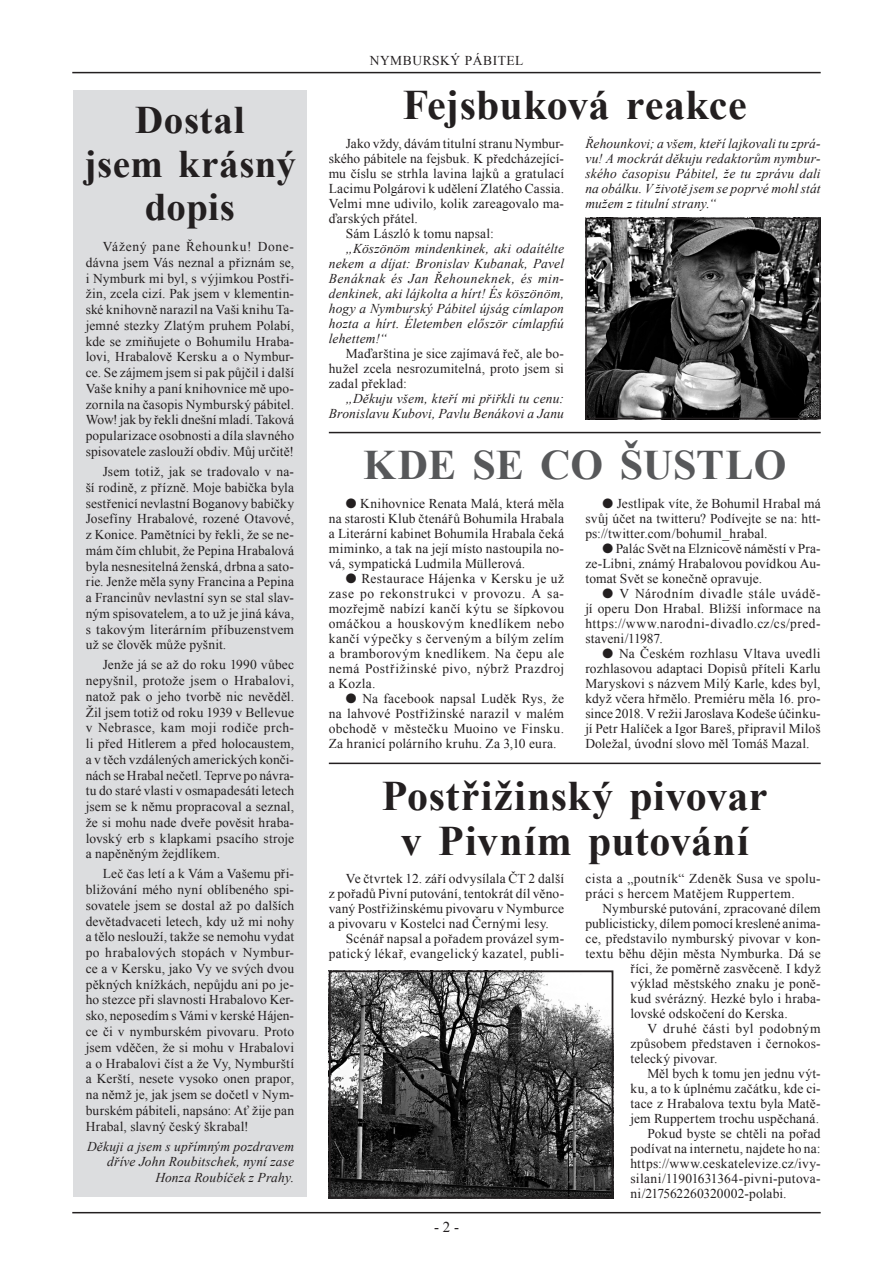
<style>
.page{position:relative;width:893px;height:1263px;background:#fff}
.page>*{position:absolute;margin:0;border:0;box-sizing:border-box;transform-origin:0 0}
.t1{font:700 42px/45px "Times New Roman";letter-spacing:.01em;color:#231f20;text-align:center}
.t2{font:700 42px "Times New Roman";color:#57585a}
.t3{font:700 39px/43.5px "Times New Roman";letter-spacing:.015em;color:#231f20;text-align:center}
.t4{font:15px "Times New Roman";color:#231f20}
.t5{font:13.5px/15.8px "Times New Roman";letter-spacing:.01em;color:#231f20;text-align:justify}
.t6{font:italic 13.5px/15px "Times New Roman";letter-spacing:.01em;color:#231f20;text-align:right}
.t7{font:13.5px/15px "Times New Roman";letter-spacing:.03em;color:#231f20}
.t8{font:13.5px "Times New Roman";letter-spacing:.04em;color:#231f20}
.s1{font-family:"Dixieland Normal"}
</style>
<div class="page">
<hr style="left:72px;top:1212px;width:749px;height:1px;background:#231f20">
<hr style="left:72px;top:72px;width:749px;height:1px;background:#231f20">
<div style="left:73px;top:91px;width:234px;height:1106px;background:#dcdddf"></div>
<img style="left:332px;top:973px;width:278px;height:222px">
<div style="left:329px;top:970px;width:284px;height:228px;border:2px solid #231f20"></div>
<img style="left:587px;top:220px;width:232px;height:197px">
<div style="left:585px;top:218px;width:236px;height:201px;border:1px solid #231f20"></div>
<hr style="left:329px;top:432px;width:492px;height:1px;background:#231f20">
<hr style="left:329px;top:763px;width:492px;height:1px;background:#231f20">
<h2 class="t3" style="left:84px;top:98px;width:213px">Dostal<br>jsem krásný dopis</h2>
<p class="t5" style="left:86px;top:239px;width:210px;text-indent:17px">Vážený pane Řehounku! Done&shy;dávna jsem Vás neznal a přiznám se, i Nymburk mi byl, s výjimkou Postři&shy;žin, zcela cizí. Pak jsem v klementin&shy;ské knihovně narazil na Vaši knihu Ta&shy;jemné stezky Zlatým pruhem Polabí, kde se zmiňujete o Bohumilu Hraba&shy;lovi, Hrabalově Kersku a o Nymbur&shy;ce. Se zájmem jsem si pak půjčil i další Vaše knihy a paní knihovnice mě upo&shy;zornila na časopis Nymburský pábitel.<br>Wow! jak by řekli dnešní mladí. Taková popularizace osobnosti a díla slavného spisovatele zaslouží obdiv. Můj určitě!</p>
<p class="t5" style="left:86px;top:463px;width:210px;text-indent:17px">Jsem totiž, jak se tradovalo v na&shy;ší rodině, z přízně. Moje babička byla sestřenicí nevlastní Boganovy babičky Josefíny Hrabalové, rozené Otavové, z Konice. Pamětníci by řekli, že se ne&shy;mám čím chlubit, že Pepina Hrabalová byla nesnesitelná ženská, drbna a sato&shy;rie. Jenže měla syny Francina a Pepina a Francinův nevlastní syn se stal slav&shy;ným spisovatelem, a to už je jiná káva, s takovým literárním příbuzenstvem už se člověk může pyšnit.</p>
<p class="t5" style="left:86px;top:657px;width:210px;text-indent:17px">Jenže já se až do roku 1990 vůbec nepyšnil, protože jsem o Hrabalovi, natož pak o jeho tvorbě nic nevěděl.<br>Žil jsem totiž od roku 1939 v Bellevue v Nebrasce, kam moji rodiče prch&shy;li před Hitlerem a před holocaustem, a v těch vzdálených amerických konči&shy;nách se Hrabal nečetl. Teprve po návra&shy;tu do staré vlasti v osmapadesáti letech jsem se k němu propracoval a seznal, že si mohu nade dveře pověsit hraba&shy;lovský erb s klapkami psacího stroje a napěněným žejdlíkem.</p>
<p class="t5" style="left:86px;top:866px;width:210px;text-indent:17px">Leč čas letí a k Vám a Vašemu při&shy;bližování mého nyní oblíbeného spi&shy;sovatele jsem se dostal až po dalších devětadvaceti letech, kdy už mi nohy a tělo neslouží, takže se nemohu vydat po hrabalových stopách v Nymbur&shy;ce a v Kersku, jako Vy ve svých dvou pěkných knížkách, nepůjdu ani po je&shy;ho stezce při slavnosti Hrabalovo Ker&shy;sko, neposedím s Vámi v kerské Hájen&shy;ce či v nymburském pivovaru. Proto jsem vděčen, že si mohu v Hrabalovi a o Hrabalovi číst a že Vy, Nymburští a Kerští, nesete vysoko onen prapor, na němž je, jak jsem se dočetl v Nym&shy;burském pábiteli, napsáno: Ať žije pan Hrabal, slavný český škrabal!</p>
<p class="t6" style="left:87px;top:1138px;width:208px;line-height:15.8px">Děkuji a jsem s upřímným pozdravem dříve John Roubitschek, nyní zase<br>Honza Roubíček z Prahy.</p>
<p class="t8" style="left:370px;top:51px;width:155px">NYMBURSKÝ PÁBITEL</p>
<h1 class="t1" style="left:403px;top:81px;width:345px">Fejsbuková reakce</h1>
<p class="t6" style="left:585px;top:135px;width:237px;text-align:justify">Řehounkovi; a všem, kteří lajkovali tu zprá&shy;vu! A mockrát děkuju redaktorům nymbur&shy;ského časopisu Pábitel, že tu zprávu dali na obálku. V životě jsem se poprvé mohl stát mužem z titulní strany.“</p>
<p class="t5" style="left:346px;top:135px;width:220px">Jako vždy, dávám titulní stranu Nymbur-</p>
<p class="t5" style="left:329px;top:150px;width:237px">ského pábitele na fejsbuk. K předcházející-</p>
<p class="t5" style="left:329px;top:165px;width:237px">mu číslu se strhla lavina lajků a gratulací</p>
<p class="t5" style="left:329px;top:180px;width:237px">Lacimu Polgárovi k udělení Zlatého Cassia.</p>
<p class="t5" style="left:329px;top:195px;width:237px">Velmi mne udivilo, kolik zareagovalo ma-</p>
<p class="t5" style="left:329px;top:210px;width:91px">ďarských přátel.</p>
<p class="t5" style="left:346px;top:225px;width:149px">Sám László k tomu napsal:</p>
<p class="t6" style="left:329px;top:240px;width:237px;text-align:justify;text-indent:17px">„Köszönöm mindenkinek, aki odaítélte nekem a díjat: Bronislav Kubanak, Pavel Benáknak és Jan Řehouneknek, és min&shy;denkinek, aki lájkolta a hírt! És köszönöm, hogy a Nymburský Pábitel újság címlapon hozta a hírt. Életemben először címlapfiú lehettem!“</p>
<p class="t5" style="left:329px;top:345px;width:237px;line-height:15px;text-indent:17px">Maďarština je sice zajímavá řeč, ale bo&shy;hužel zcela nesrozumitelná, proto jsem si zadal překlad:</p>
<p class="t6" style="left:329px;top:390px;width:237px">„Děkuju všem, kteří mi přiřkli tu cenu:<br>Bronislavu Kubovi, Pavlu Benákovi a Janu</p>
<h1 class="t2" style="left:363px;top:436px;width:425px">KDE SE CO ŠUSTLO</h1>
<p class="t5" style="left:329px;top:495px;width:237px;line-height:15px;text-indent:17px"><span class="s1">l</span> Knihovnice Renata Malá, která měla na starosti Klub čtenářů Bohumila Hrabala a Literární kabinet Bohumila Hrabala čeká miminko, a tak na její místo nastoupila no&shy;vá, sympatická Ludmila Müllerová.</p>
<p class="t5" style="left:329px;top:570px;width:237px;line-height:15px;text-indent:17px"><span class="s1">l</span> Restaurace Hájenka v Kersku je už zase po rekonstrukci v provozu. A sa&shy;mozřejmě nabízí kančí kýtu se šípkovou omáčkou a houskovým knedlíkem nebo kančí výpečky s červeným a bílým zelím a bramborovým knedlíkem. Na čepu ale nemá Postřižinské pivo, nýbrž Prazdroj a Kozla.</p>
<p class="t5" style="left:329px;top:690px;width:237px;line-height:15px;text-indent:17px"><span class="s1">l</span> Na facebook napsal Luděk Rys, že na lahvové Postřižinské narazil v malém obchodě v městečku Muoino ve Finsku.<br>Za hranicí polárního kruhu. Za 3,10 eura.</p>
<p class="t5" style="left:585px;top:495px;width:237px;line-height:15px;text-indent:17px"><span class="s1">l</span> Jestlipak víte, že Bohumil Hrabal má svůj účet na twitteru? Podívejte se na: htt&shy;ps://twitter.com/bohumil_hrabal.</p>
<p class="t5" style="left:585px;top:540px;width:237px;line-height:15px;text-indent:17px"><span class="s1">l</span> Palác Svět na Elznicově náměstí v Pra&shy;ze-Libni, známý Hrabalovou povídkou Au&shy;tomat Svět se konečně opravuje.</p>
<p class="t5" style="left:585px;top:585px;width:237px;line-height:15px;text-indent:17px"><span class="s1">l</span> V Národním divadle stále uvádě&shy;jí operu Don Hrabal. Bližší informace na https://www.narodni-divadlo.cz/cs/pred&shy;staveni/11987.</p>
<p class="t5" style="left:585px;top:645px;width:237px;line-height:15px;text-indent:17px"><span class="s1">l</span> Na Českém rozhlasu Vltava uvedli rozhlasovou adaptaci Dopisů příteli Karlu Maryskovi s názvem Milý Karle, kdes byl, když včera hřmělo. Premiéru měla 16. pro&shy;since 2018. V režii Jaroslava Kodeše účinku&shy;jí Petr Halíček a Igor Bareš, připravil Miloš Doležal, úvodní slovo měl Tomáš Mazal.</p>
<h1 class="t1" style="left:382px;top:772px;width:387px">Postřižinský pivovar v Pivním putování</h1>
<p class="t5" style="left:329px;top:870px;width:237px;line-height:15px;text-indent:17px">Ve čtvrtek 12. září odvysílala ČT 2 další z pořadů Pivní putování, tentokrát díl věno&shy;vaný Postřižinskému pivovaru v Nymburce a pivovaru v Kostelci nad Černými lesy.</p>
<p class="t5" style="left:329px;top:930px;width:237px;line-height:15px;text-align:right">Scénář napsal a pořadem provázel sym&shy;patický lékař, evangelický kazatel, publi-</p>
<p class="t4" style="left:434px;top:1217px;width:26px">- 2 -</p>
<p class="t7" style="left:586px;top:870px;width:237px">cista a „poutník“ Zdeněk Susa ve spolu&shy;práci s hercem Matějem Ruppertem.</p>
<p class="t5" style="left:603px;top:900px;width:220px">Nymburské putování, zpracované dílem</p>
<p class="t5" style="left:586px;top:915px;width:237px">publicisticky, dílem pomocí kreslené anima-</p>
<p class="t5" style="left:586px;top:930px;width:237px">ce, představilo nymburský pivovar v kon-</p>
<p class="t5" style="left:586px;top:945px;width:237px">textu běhu dějin města Nymburka. Dá se</p>
<p class="t5" style="left:630px;top:960px;width:192px">říci, že poměrně zasvěceně. I když</p>
<p class="t5" style="left:630px;top:975px;width:192px">výklad městského znaku je poně-</p>
<p class="t5" style="left:630px;top:990px;width:192px">kud svérázný. Hezké bylo i hraba-</p>
<p class="t5" style="left:630px;top:1005px;width:159px">lovské odskočení do Kerska.</p>
<p class="t8" style="left:647px;top:1019px;width:175px">V druhé části byl podobným</p>
<p class="t5" style="left:630px;top:1035px;width:192px">způsobem představen i černokos-</p>
<p class="t5" style="left:630px;top:1050px;width:89px">telecký pivovar.</p>
<p class="t5" style="left:647px;top:1065px;width:174px">Měl bych k tomu jen jednu výt-</p>
<p class="t5" style="left:630px;top:1080px;width:192px">ku, a to k úplnému začátku, kde ci-</p>
<p class="t5" style="left:630px;top:1095px;width:192px">tace z Hrabalova textu byla Matě-</p>
<p class="t5" style="left:630px;top:1110px;width:190px">jem Ruppertem trochu uspěchaná.</p>
<p class="t5" style="left:647px;top:1125px;width:175px">Pokud byste se chtěli na pořad</p>
<p class="t5" style="left:630px;top:1140px;width:192px">podívat na internetu, najdete ho na:</p>
<p class="t5" style="left:630px;top:1155px;width:192px">https://www.ceskatelevize.cz/ivy-</p>
<p class="t5" style="left:630px;top:1170px;width:192px">silani/11901631364-pivni-putova-</p>
<p class="t5" style="left:630px;top:1185px;width:158px">ni/217562260320002-polabi.</p>
</div>
